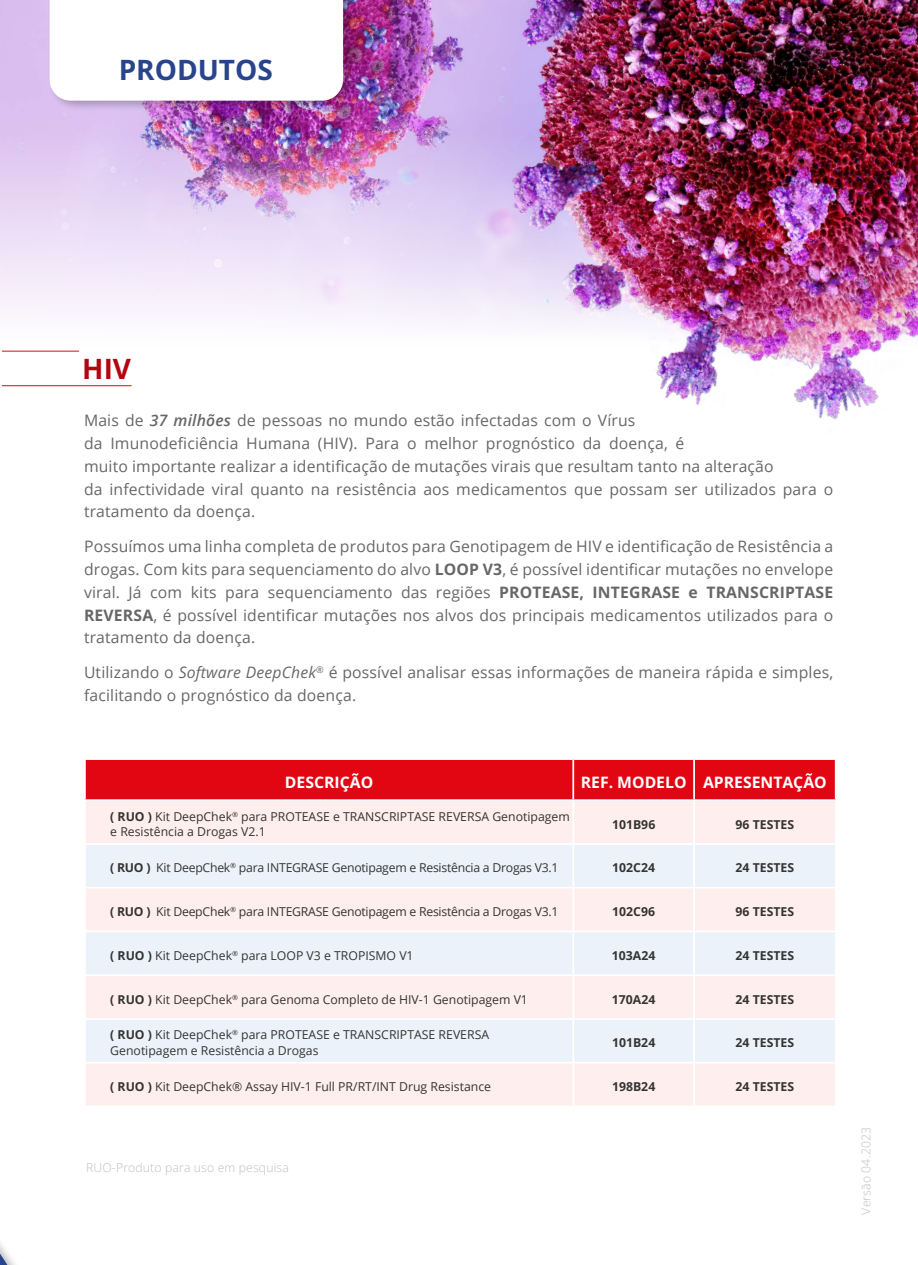
<style>
.page{position:relative;width:918px;height:1265px;background:#fff}
.page>*{position:absolute;margin:0;border:0;box-sizing:border-box;transform-origin:0 0}
.t1{font:700 28px "Open Sans";color:#28448d}
.t2{font:700 28px "Open Sans";color:#b30510}
.t3{font:15.75px/22.8px "Open Sans";letter-spacing:.01em;color:#666767}
.t4{font:700 15.75px "Open Sans";color:#fff}
.t5{font:12.25px/15.8px "Open Sans";color:#343433}
.t6{font:12.25px "Open Sans";letter-spacing:-.02em;color:#343433}
.t7{font:700 12.25px "Open Sans";color:#343433}
.t8{font:300 12.25px "Open Sans";letter-spacing:.01em;color:#bfbfbf}
.s1{font-weight:600;font-style:italic}
.s2{font-weight:700}
.s3{font-style:italic}
</style>
<div class="page">
<svg style="left:0;top:1243px;width:15px;height:22px"></svg>
<img style="left:0;top:0;width:506px;height:322px">
<img style="left:506px;top:0;width:412px;height:420px">
<div style="left:47px;top:0;width:309px;height:112px;background:#000;opacity:.25"></div>
<svg style="left:50px;top:0;width:293px;height:101px"></svg>
<hr style="left:2px;top:385px;width:129px;height:1px;background:#e20613">
<hr style="left:2px;top:351px;width:77px;height:1px;background:#e20613">
<div style="left:86px;top:760px;width:749px;height:39px;background:#e20613"></div>
<div style="left:86px;top:801px;width:749px;height:42px;background:#feeeed"></div>
<svg style="left:86px;top:845px;width:749px;height:217px;background:#f0f1f6"></svg>
<div style="left:86px;top:976px;width:749px;height:42px;background:#feeeed"></div>
<div style="left:86px;top:1064px;width:749px;height:42px;background:#feeeed"></div>
<hr style="left:572px;top:760px;width:2px;height:39px;background:#fff">
<hr style="left:693px;top:760px;width:2px;height:39px;background:#fff">
<hr style="left:572px;top:801px;width:2px;height:42px;background:#fff">
<hr style="left:693px;top:801px;width:2px;height:42px;background:#fff">
<hr style="left:572px;top:845px;width:2px;height:42px;background:#fff">
<hr style="left:572px;top:932px;width:2px;height:42px;background:#fff">
<hr style="left:693px;top:845px;width:2px;height:42px;background:#fff">
<hr style="left:693px;top:932px;width:2px;height:42px;background:#fff">
<hr style="left:84px;top:887px;width:489px;height:2px;background:#fff">
<hr style="left:573px;top:887px;width:121px;height:2px;background:#fff">
<hr style="left:694px;top:887px;width:142px;height:2px;background:#fff">
<hr style="left:572px;top:889px;width:2px;height:42px;background:#fff">
<hr style="left:693px;top:889px;width:2px;height:42px;background:#fff">
<hr style="left:84px;top:931px;width:489px;height:1px;background:#fff">
<hr style="left:573px;top:931px;width:121px;height:1px;background:#fff">
<hr style="left:694px;top:931px;width:142px;height:1px;background:#fff">
<hr style="left:84px;top:974px;width:489px;height:2px;background:#fff">
<hr style="left:572px;top:976px;width:2px;height:42px;background:#fff">
<hr style="left:573px;top:974px;width:121px;height:2px;background:#fff">
<hr style="left:693px;top:976px;width:2px;height:42px;background:#fff">
<hr style="left:694px;top:974px;width:142px;height:2px;background:#fff">
<hr style="left:84px;top:1018px;width:489px;height:2px;background:#fff">
<hr style="left:573px;top:1018px;width:121px;height:2px;background:#fff">
<hr style="left:694px;top:1018px;width:142px;height:2px;background:#fff">
<hr style="left:572px;top:1020px;width:2px;height:42px;background:#fff">
<hr style="left:572px;top:1064px;width:2px;height:42px;background:#fff">
<hr style="left:693px;top:1020px;width:2px;height:42px;background:#fff">
<hr style="left:693px;top:1064px;width:2px;height:42px;background:#fff">
<h1 class="t1" style="left:119px;top:50px;width:156px">PRODUTOS</h1>
<h1 class="t2" style="left:82px;top:350px;width:50px">HIV</h1>
<p class="t3" style="left:84px;top:409px;width:751px">Mais de <span class="s1">37 milhões</span> de pessoas no mundo estão infectadas com o Vírus<br>da Imunodeficiência Humana (HIV). Para o melhor prognóstico da doença, é<br>muito importante realizar a identificação de mutações virais que resultam tanto na alteração<br>da infectividade viral quanto na resistência aos medicamentos que possam ser utilizados para o tratamento da doença.</p>
<p class="t3" style="left:84px;top:535px;width:751px;text-align:justify">Possuímos uma linha completa de produtos para Genotipagem de HIV e identificação de Resistência a drogas. Com kits para sequenciamento do alvo <span class="s2">LOOP V3</span>, é possível identificar mutações no envelope viral. Já com kits para sequenciamento das regiões <span class="s2">PROTEASE, INTEGRASE e TRANSCRIPTASE REVERSA</span>, é possível identificar mutações nos alvos dos principais medicamentos utilizados para o tratamento da doença.</p>
<p class="t3" style="left:84px;top:661px;width:751px">Utilizando o <span class="s3">Software DeepChek</span><sup>®</sup> é possível analisar essas informações de maneira rápida e simples, facilitando o prognóstico da doença.</p>
<p class="t4" style="left:285px;top:772px;width:90px">DESCRIÇÃO</p>
<p class="t4" style="left:581px;top:772px;width:247px">REF. MODELO APRESENTAÇÃO</p>
<p class="t5" style="left:110px;top:808px;width:461px"><span class="s2">( RUO )</span> Kit DeepChek<sup>®</sup> para PROTEASE e TRANSCRIPTASE REVERSA Genotipagem e Resistência a Drogas V2.1</p>
<p class="t7" style="left:612px;top:816px;width:45px">101B96</p>
<p class="t7" style="left:735px;top:816px;width:60px">96 TESTES</p>
<p class="t6" style="left:110px;top:859px;width:450px"><span class="s2">( RUO )</span> Kit DeepChek<sup>®</sup> para INTEGRASE Genotipagem e Resistência a Drogas V3.1</p>
<p class="t7" style="left:612px;top:859px;width:44px">102C24</p>
<p class="t7" style="left:735px;top:859px;width:60px">24 TESTES</p>
<p class="t6" style="left:110px;top:903px;width:450px"><span class="s2">( RUO )</span> Kit DeepChek<sup>®</sup> para INTEGRASE Genotipagem e Resistência a Drogas V3.1</p>
<p class="t7" style="left:612px;top:903px;width:44px">102C96</p>
<p class="t7" style="left:735px;top:903px;width:60px">96 TESTES</p>
<p class="t5" style="left:110px;top:947px;width:305px"><span class="s2">( RUO )</span> Kit DeepChek<sup>®</sup> para LOOP V3 e TROPISMO V1</p>
<p class="t7" style="left:612px;top:947px;width:45px">103A24</p>
<p class="t7" style="left:735px;top:947px;width:60px">24 TESTES</p>
<p class="t5" style="left:110px;top:991px;width:419px"><span class="s2">( RUO )</span> Kit DeepChek<sup>®</sup> para Genoma Completo de HIV-1 Genotipagem V1</p>
<p class="t7" style="left:612px;top:991px;width:45px">170A24</p>
<p class="t7" style="left:735px;top:991px;width:60px">24 TESTES</p>
<p class="t5" style="left:110px;top:1027px;width:380px"><span class="s2">( RUO )</span> Kit DeepChek<sup>®</sup> para PROTEASE e TRANSCRIPTASE REVERSA<br>Genotipagem e Resistência a Drogas</p>
<p class="t7" style="left:612px;top:1035px;width:45px">101B24</p>
<p class="t7" style="left:735px;top:1035px;width:60px">24 TESTES</p>
<p class="t5" style="left:110px;top:1078px;width:382px"><span class="s2">( RUO )</span> Kit DeepChek® Assay HIV-1 Full PR/RT/INT Drug Resistance</p>
<p class="t7" style="left:612px;top:1078px;width:45px">198B24</p>
<p class="t7" style="left:735px;top:1078px;width:60px">24 TESTES</p>
<p class="t8" style="left:86px;top:1160px;width:204px">RUO-Produto para uso em pesquisa</p>
<p class="t8" style="left:857px;top:1215px;width:89px;rotate:-90deg">Versão 04.2023</p>
</div>
